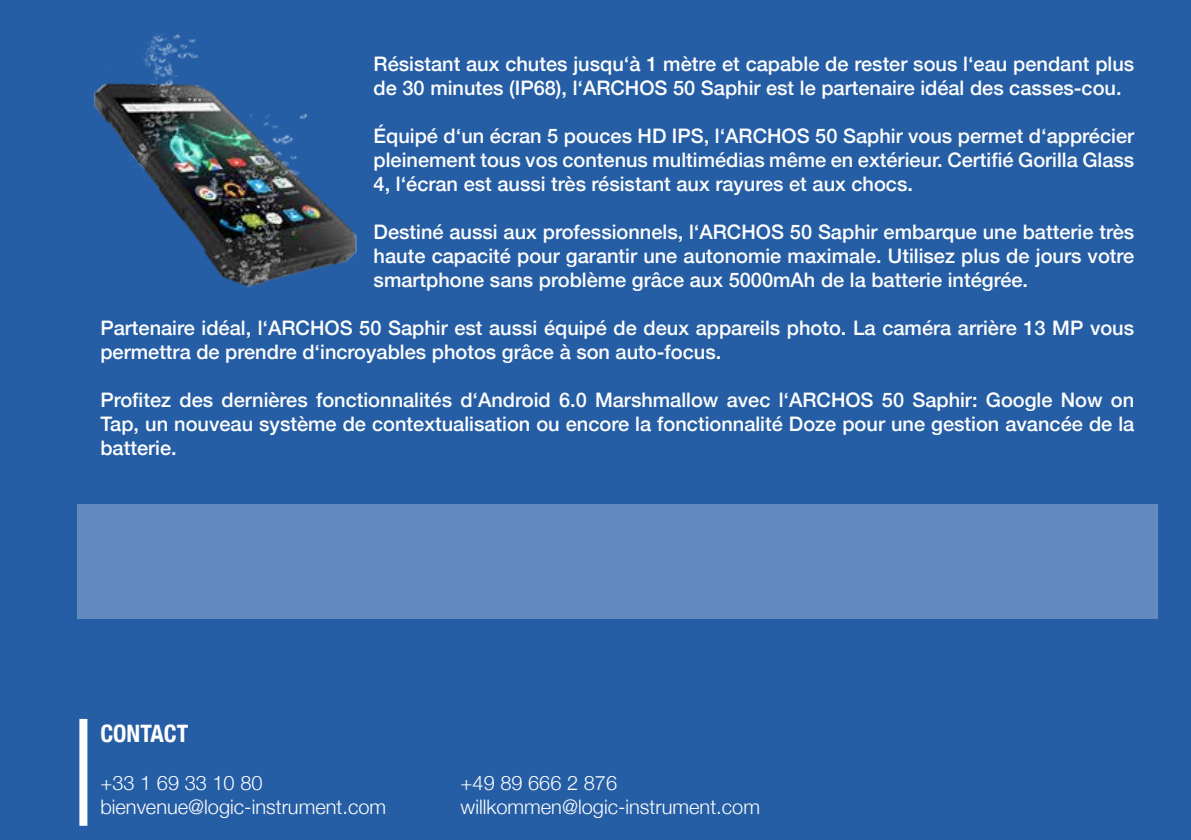
<style>
.page{position:relative;width:1191px;height:840px;background:#fff}
.page>*{position:absolute;margin:0;border:0;box-sizing:border-box;transform-origin:0 0}
.t1{font:700 condensed 24px "Helvetica Neue";color:#fff}
.t2{font:500 20px/24px "Helvetica Neue";color:#fff;text-align:justify}
.t3{font:300 20px "Helvetica Neue";color:#fff}
</style>
<div class="page">
<div style="left:0;top:0;width:1191px;height:839px;background:#255ea5"></div>
<div style="left:79px;top:718px;width:8px;height:107px;background:#fff"></div>
<div style="left:77px;top:504px;width:1081px;height:114px;background:#618abe"></div>
<img style="left:94px;top:35px;width:263px;height:253px">
<p class="t2" style="left:373px;top:50px;width:762px">Résistant aux chutes jusqu‘à 1 mètre et capable de rester sous l‘eau pendant plus de 30 minutes (IP68), l‘ARCHOS 50 Saphir est le partenaire idéal des casses-cou.</p>
<p class="t2" style="left:373px;top:122px;width:762px">Équipé d‘un écran 5 pouces HD IPS, l‘ARCHOS 50 Saphir vous permet d‘apprécier pleinement tous vos contenus multimédias même en extérieur. Certifié Gorilla Glass 4, l‘écran est aussi très résistant aux rayures et aux chocs.</p>
<p class="t2" style="left:373px;top:218px;width:762px">Destiné aussi aux professionnels, l‘ARCHOS 50 Saphir embarque une batterie très haute capacité pour garantir une autonomie maximale. Utilisez plus de jours votre smartphone sans problème grâce aux 5000mAh de la batterie intégrée.</p>
<p class="t2" style="left:100px;top:314px;width:1035px">Partenaire idéal, l‘ARCHOS 50 Saphir est aussi équipé de deux appareils photo. La caméra arrière 13 MP vous permettra de prendre d‘incroyables photos grâce à son auto-focus.</p>
<p class="t2" style="left:100px;top:386px;width:1035px">Profitez des dernières fonctionnalités d‘Android 6.0 Marshmallow avec l‘ARCHOS 50 Saphir: Google Now on Tap, un nouveau système de contextualisation ou encore la fonctionnalité Doze pour une gestion avancée de la batterie.</p>
<p class="t1" style="left:100px;top:713px;width:89px">CONTACT</p>
<p class="t3" style="left:100px;top:766px;width:164px">+33 1 69 33 10 80</p>
<p class="t3" style="left:460px;top:766px;width:158px">+49 89 666 2 876</p>
<p class="t3" style="left:100px;top:790px;width:287px">bienvenue@logic-instrument.com</p>
<p class="t3" style="left:460px;top:790px;width:301px">willkommen@logic-instrument.com</p>
</div>
